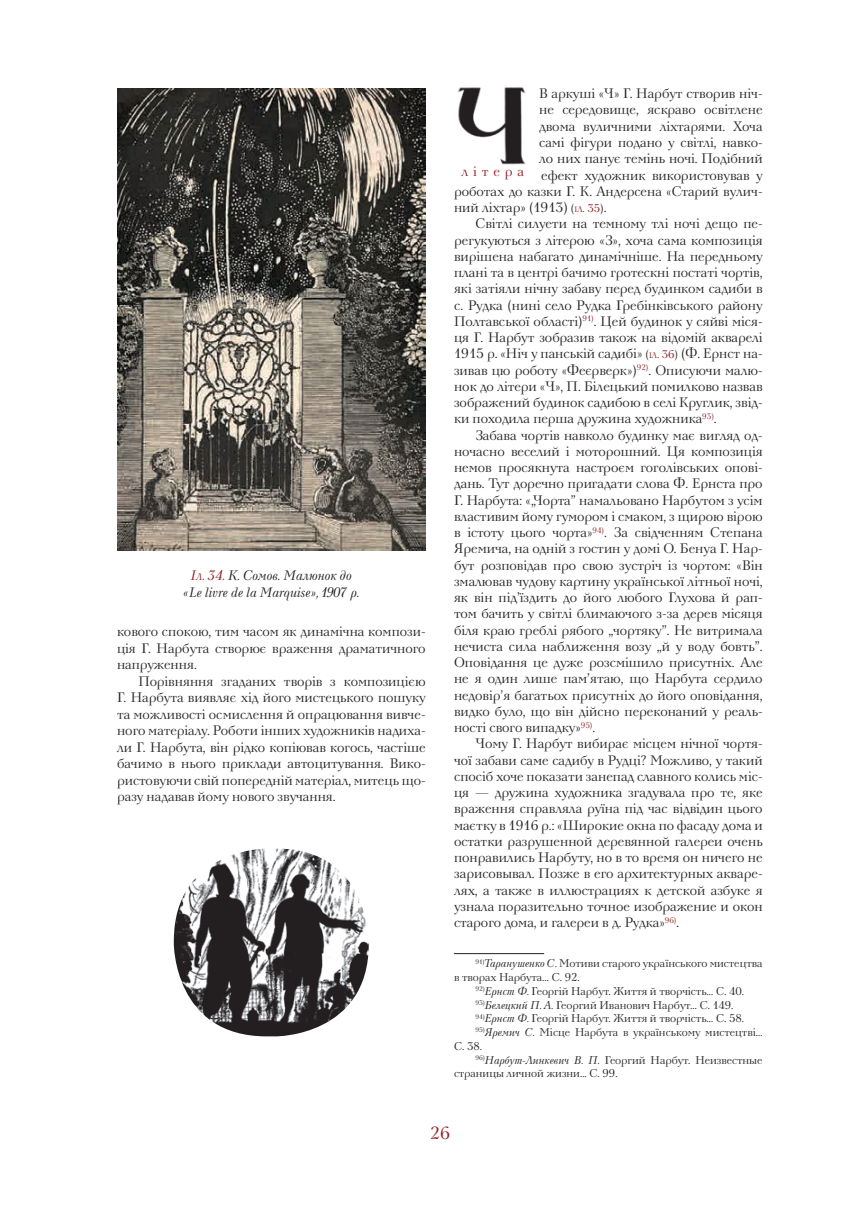
<style>
.page{position:relative;width:862px;height:1205px;background:#fff}
.page>*{position:absolute;margin:0;border:0;box-sizing:border-box;transform-origin:0 0}
.t1{font:17.5px "Neva C";color:#8e181b}
.t2{font:13.75px/16.5px "Neva C";color:#231f20;text-align:justify}
.t3{font:italic 13.75px/16.5px "Neva C";color:#231f20;text-align:center}
.t4{font:13.75px "Neva C";letter-spacing:.36em;color:#8e181b}
.t5{font:11.25px "Neva C";color:#231f20}
.s1{color:#8e181b}
.s2{font-size:9.62px;color:#8e181b}
.s3{font-size:11.25px}
.s4{font-size:7.88px;color:#8e181b}
.s5{font-size:11.25px;color:#8e181b}
.s6{font-style:italic}
</style>
<div class="page">
<hr style="left:454px;top:953px;width:90px;height:1px;background:#231f20">
<img style="left:458px;top:87px;width:68px;height:77px">
<img style="left:174px;top:848px;width:194px;height:188px">
<img style="left:117px;top:89px;width:308px;height:461px">
<p class="t3" style="left:183px;top:567px;width:177px"><span class="s1">І</span><span class="s2">Л</span><span class="s1">. 34.</span> К. Сомов. Малюнок до «Le livre de la Marquise», 1907 р.</p>
<p class="t2" style="left:117px;top:623px;width:310px">кового спокою, тим часом як динамічна компози&shy;ція Г. Нарбута створює враження драматичного напруження.</p>
<p class="t2" style="left:117px;top:673px;width:310px;text-indent:21px">Порівняння згаданих творів з композицією Г. Нарбута виявляє хід його мистецького пошуку та можливості осмислення й опрацювання вивче&shy;ного матеріалу. Роботи інших художників надиха&shy;ли Г. Нарбута, він рідко копіював когось, частіше бачимо в нього приклади автоцитування. Вико&shy;ристовуючи свій попередній матеріал, митець що&shy;разу надавав йому нового звучання.</p>
<p class="t2" style="left:539px;top:85px;width:225px">В аркуші «Ч» Г. Нарбут створив ніч-</p>
<p class="t2" style="left:539px;top:102px;width:225px">не середовище, яскраво освітлене</p>
<p class="t2" style="left:539px;top:118px;width:225px">двома вуличними ліхтарями. Хоча</p>
<p class="t2" style="left:539px;top:134px;width:225px">самі фігури подано у світлі, навко-</p>
<p class="t2" style="left:539px;top:150px;width:225px">ло них панує темінь ночі. Подібний</p>
<p class="t2" style="left:541px;top:167px;width:223px">ефект художник використовував у</p>
<p class="t2" style="left:454px;top:183px;width:310px">роботах до казки Г. К. Андерсена «Старий вулич-</p>
<p class="t2" style="left:454px;top:199px;width:154px">ний ліхтар» (1913) <span class="s3">(</span><span class="s4">ІЛ</span><span class="s5">.</span> <span class="s5">35</span><span class="s3">)</span>.</p>
<p class="t2" style="left:475px;top:215px;width:289px">Світлі силуети на темному тлі ночі дещо пе-</p>
<p class="t2" style="left:454px;top:232px;width:310px">регукуються з літерою «З», хоча сама композиція</p>
<p class="t2" style="left:454px;top:248px;width:310px">вирішена набагато динамічніше. На передньому</p>
<p class="t2" style="left:454px;top:264px;width:310px">плані та в центрі бачимо гротескні постаті чортів,</p>
<p class="t2" style="left:454px;top:280px;width:310px">які затіяли нічну забаву перед будинком садиби в</p>
<p class="t2" style="left:454px;top:297px;width:310px">с. Рудка (нині село Рудка Гребінківського району</p>
<p class="t2" style="left:454px;top:313px;width:310px">Полтавської області)<sup>91)</sup>. Цей будинок у сяйві міся-</p>
<p class="t2" style="left:454px;top:329px;width:310px">ця Г. Нарбут зобразив також на відомій акварелі</p>
<p class="t2" style="left:454px;top:345px;width:310px">1915 р. «Ніч у панській садибі» <span class="s3">(</span><span class="s4">ІЛ</span><span class="s5">.</span> <span class="s5">36</span><span class="s3">)</span> (Ф. Ернст на-</p>
<p class="t2" style="left:454px;top:362px;width:310px">зивав цю роботу «Феєрверк»)<sup>92)</sup>. Описуючи малю-</p>
<p class="t2" style="left:454px;top:378px;width:310px">нок до літери «Ч», П. Білецький помилково назвав</p>
<p class="t2" style="left:454px;top:394px;width:310px">зображений будинок садибою в селі Круглик, звід-</p>
<p class="t2" style="left:454px;top:410px;width:264px">ки походила перша дружина художника<sup>93)</sup>.</p>
<p class="t2" style="left:475px;top:427px;width:289px">Забава чортів навколо будинку має вигляд од-</p>
<p class="t2" style="left:454px;top:443px;width:310px">ночасно веселий і моторошний. Ця композиція</p>
<p class="t2" style="left:454px;top:459px;width:310px">немов просякнута настроєм гоголівських опові-</p>
<p class="t2" style="left:454px;top:475px;width:310px">дань. Тут доречно пригадати слова Ф. Ернста про</p>
<p class="t2" style="left:454px;top:492px;width:310px">Г. Нарбута: «„Чорта” намальовано Нарбутом з усім</p>
<p class="t2" style="left:454px;top:508px;width:310px">властивим йому гумором і смаком, з щирою вірою</p>
<p class="t2" style="left:454px;top:524px;width:310px">в істоту цього чорта»<sup>94)</sup>. За свідченням Степана</p>
<p class="t2" style="left:454px;top:540px;width:310px">Яремича, на одній з гостин у домі О. Бенуа Г. Нар-</p>
<p class="t2" style="left:454px;top:557px;width:310px">бут розповідав про свою зустріч із чортом: «Він</p>
<p class="t2" style="left:454px;top:573px;width:310px">змалював чудову картину української літньої ночі,</p>
<p class="t2" style="left:454px;top:589px;width:310px">як він під’їздить до його любого Глухова й рап-</p>
<p class="t2" style="left:454px;top:605px;width:310px">том бачить у світлі блимаючого з-за дерев місяця</p>
<p class="t2" style="left:454px;top:622px;width:310px">біля краю греблі рябого „чортяку”. Не витримала</p>
<p class="t2" style="left:454px;top:638px;width:310px">нечиста сила наближення возу „й у воду бовть”.</p>
<p class="t2" style="left:454px;top:654px;width:310px">Оповідання це дуже розсмішило присутніх. Але</p>
<p class="t2" style="left:454px;top:670px;width:310px">не я один лише пам’ятаю, що Нарбута сердило</p>
<p class="t2" style="left:454px;top:687px;width:310px">недовір’я багатьох присутніх до його оповідання,</p>
<p class="t2" style="left:454px;top:703px;width:310px">видко було, що він дійсно переконаний у реаль-</p>
<p class="t2" style="left:454px;top:719px;width:142px">ності свого випадку»<sup>95)</sup>.</p>
<p class="t2" style="left:475px;top:735px;width:289px">Чому Г. Нарбут вибирає місцем нічної чортя-</p>
<p class="t2" style="left:454px;top:752px;width:310px">чої забави саме садибу в Рудці? Можливо, у такий</p>
<p class="t2" style="left:454px;top:768px;width:310px">спосіб хоче показати занепад славного колись міс-</p>
<p class="t2" style="left:454px;top:784px;width:310px">ця — дружина художника згадувала про те, яке</p>
<p class="t2" style="left:454px;top:800px;width:310px">враження справляла руїна під час відвідин цього</p>
<p class="t2" style="left:454px;top:817px;width:310px">маєтку в 1916 р.: «Широкие окна по фасаду дома и</p>
<p class="t2" style="left:454px;top:833px;width:310px">остатки разрушенной деревянной галереи очень</p>
<p class="t2" style="left:454px;top:849px;width:310px">понравились Нарбуту, но в то время он ничего не</p>
<p class="t2" style="left:454px;top:865px;width:310px">зарисовывал. Позже в его архитектурных акваре-</p>
<p class="t2" style="left:454px;top:882px;width:310px">лях, а также в иллюстрациях к детской азбуке я</p>
<p class="t2" style="left:454px;top:898px;width:310px">узнала поразительно точное изображение и окон</p>
<p class="t2" style="left:454px;top:914px;width:226px">старого дома, и галереи в д. Рудка»<sup>96)</sup>.</p>
<p class="t5" style="left:475px;top:957px;width:289px"><sup>91)</sup><span class="s6">Таранушенко С.</span> Мотиви старого українського мистецтва</p>
<p class="t5" style="left:454px;top:971px;width:127px">в творах Нарбута… С. 92.</p>
<p class="t5" style="left:475px;top:984px;width:270px"><sup>92)</sup><span class="s6">Ернст Ф.</span> Георгій Нарбут. Життя й творчість… С. 40.</p>
<p class="t5" style="left:475px;top:998px;width:259px"><sup>93)</sup><span class="s6">Белецкий П. А.</span> Георгий Иванович Нарбут… С. 149.</p>
<p class="t5" style="left:475px;top:1012px;width:270px"><sup>94)</sup><span class="s6">Ернст Ф.</span> Георгій Нарбут. Життя й творчість… С. 58.</p>
<p class="t5" style="left:475px;top:1026px;width:289px"><sup>95)</sup><span class="s6">Яремич С.</span> Місце Нарбута в українському мистецтві…</p>
<p class="t5" style="left:454px;top:1039px;width:30px">С. 38.</p>
<p class="t5" style="left:475px;top:1053px;width:289px"><sup>96)</sup><span class="s6">Нарбут-Линкевич В. П.</span> Георгий Нарбут. Неизвестные</p>
<p class="t5" style="left:454px;top:1067px;width:165px">страницы личной жизни... С. 99.</p>
<p class="t4" style="left:461px;top:163px;width:64px">літера</p>
<p class="t1" style="left:430px;top:1123px;width:21px">26</p>
</div>
